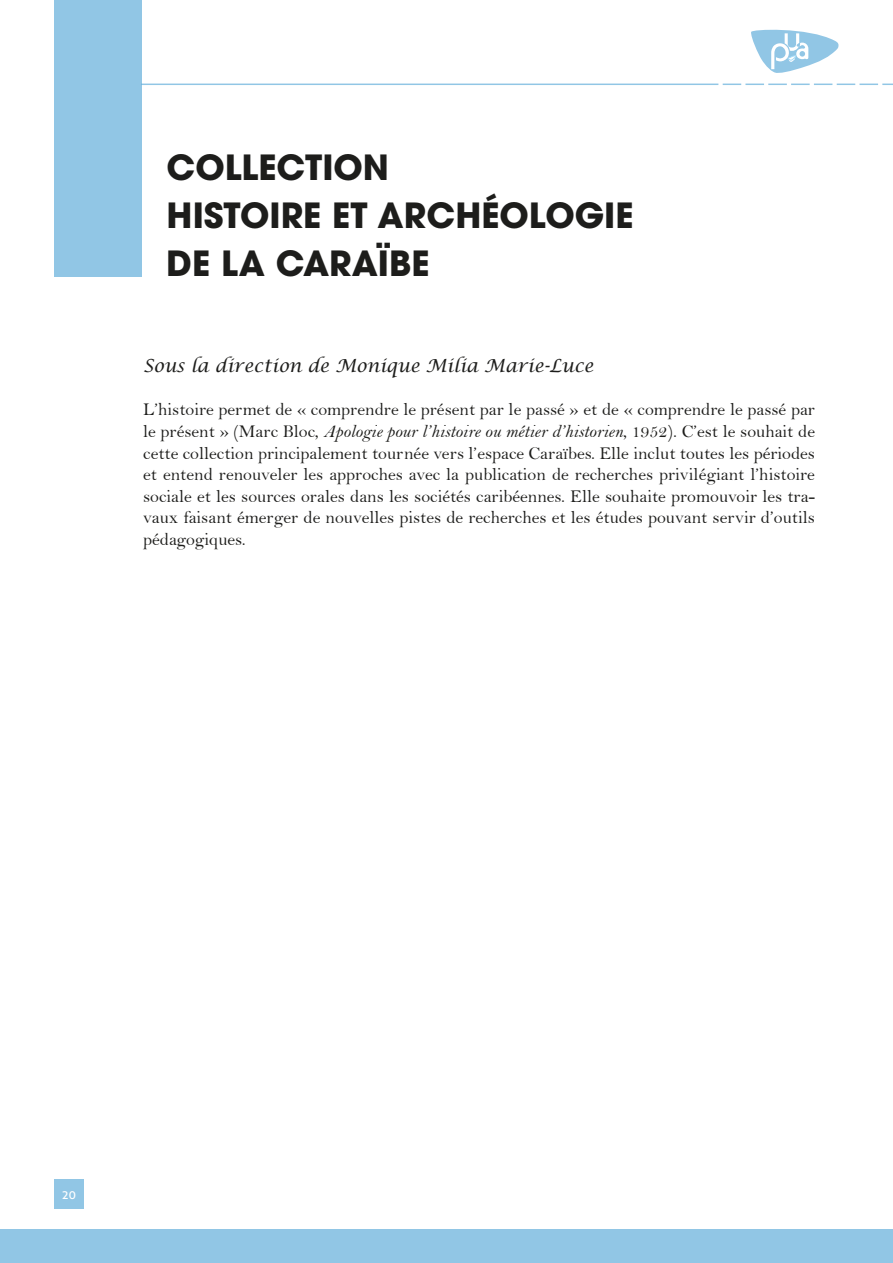
<style>
.page{position:relative;width:893px;height:1263px;background:#fff}
.page>*{position:absolute;margin:0;border:0;box-sizing:border-box;transform-origin:0 0}
.t1{font:700 34.5px "ITC Avant Garde Pro";color:#1d1d1b}
.t2{font:18px/21.6px "Bell";color:#1d1d1b;text-align:justify}
.t3{font:italic 18px "Lucida Calligraphy";color:#1d1d1b}
.t4{font:12px "Aller";color:#fff}
.s1{font-family:"Bell MT Italic"}
</style>
<div class="page">
<div style="left:0;top:1229px;width:893px;height:34px;background:#91c6e5"></div>
<div style="left:54px;top:1179px;width:30px;height:30px;background:#91c6e5"></div>
<div style="left:54px;top:0;width:87px;height:276px;background:#91c6e5"></div>
<hr style="left:141px;top:84px;width:577px;height:1px;background:#1485c8">
<svg style="left:723px;top:84px;width:170px;height:1px"></svg>
<svg style="left:751px;top:29px;width:88px;height:44px"></svg>
<hr style="left:892px;top:1229px;width:1px;height:34px;background:#1485c8">
<p class="t1" style="left:167px;top:145px;width:224px">COLLECTION</p>
<p class="t1" style="left:167px;top:193px;width:468px">HISTOIRE ET ARCHÉOLOGIE</p>
<p class="t1" style="left:167px;top:241px;width:264px">DE LA CARAÏBE</p>
<p class="t3" style="left:143px;top:355px;width:452px">Sous la direction de Monique Milia Marie-Luce</p>
<p class="t2" style="left:143px;top:399px;width:673px">L’histoire permet de « comprendre le présent par le passé » et de « comprendre le passé par le présent » (Marc Bloc, <span class="s1">Apologie pour l’histoire ou métier d’historien</span>, 1952). C’est le souhait de cette collection principalement tournée vers l’espace Caraïbes. Elle inclut toutes les périodes et entend renouveler les approches avec la publication de recherches privilégiant l’histoire sociale et les sources orales dans les sociétés caribéennes. Elle souhaite promouvoir les tra&shy;vaux faisant émerger de nouvelles pistes de recherches et les études pouvant servir d’outils pédagogiques.</p>
<p class="t4" style="left:62px;top:1187px;width:16px">20</p>
</div>
